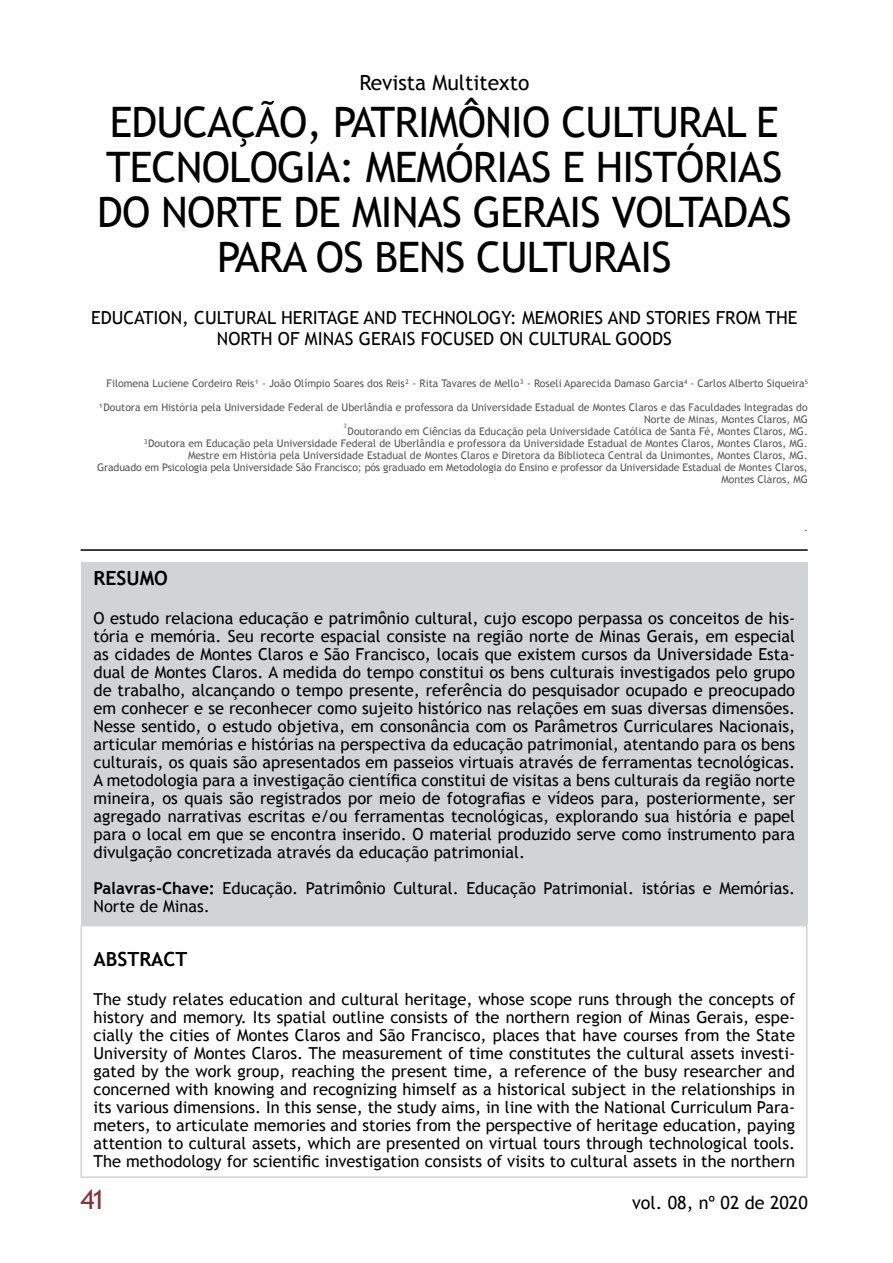
<style>
.page{position:relative;width:893px;height:1263px;background:#fff}
.page>*{position:absolute;margin:0;border:0;box-sizing:border-box;transform-origin:0 0}
.t1{font:42px/45px "Trebuchet MS";letter-spacing:-.02em;color:#000;text-align:center}
.t2{font:27px "Trebuchet MS";color:#873035}
.t3{font:21px "Trebuchet MS";color:#000}
.t4{font:700 19.5px "Trebuchet MS";color:#000}
.t5{font:18px/21.6px "Trebuchet MS";color:#000;text-align:center}
.t6{font:16.5px/18px "Trebuchet MS";color:#000;text-align:justify}
.t7{font:10.5px/12px "Trebuchet MS";color:#565659;text-align:right}
.t8{font:8.7px "Trebuchet MS";color:#565659}
.s1{font-weight:700}
</style>
<div class="page">
<div style="left:81px;top:925px;width:726px;height:253px;border:2px solid #d1d3d4"></div>
<div style="left:81px;top:562px;width:727px;height:363px;background:#d1d3d4"></div>
<hr style="left:81px;top:549px;width:727px;height:2px;background:#000">
<p class="t3" style="left:359px;top:70px;width:171px">Revista Multitexto</p>
<h1 class="t1" style="left:97px;top:100px;width:696px">EDUCAÇÃO, PATRIMÔNIO CULTURAL E<br>TECNOLOGIA: MEMÓRIAS E HISTÓRIAS<br>DO NORTE DE MINAS GERAIS VOLTADAS<br>PARA OS BENS CULTURAIS</h1>
<p class="t5" style="left:91px;top:307px;width:708px">EDUCATION, CULTURAL HERITAGE AND TECHNOLOGY: MEMORIES AND STORIES FROM THE<br>NORTH OF MINAS GERAIS FOCUSED ON CULTURAL GOODS</p>
<p class="t7" style="left:107px;top:377px;width:703px">Filomena Luciene Cordeiro Reis¹ - João Olímpio Soares dos Reis² - Rita Tavares de Mello³ - Roseli Aparecida Damaso Garcia<sup>4</sup> - Carlos Alberto Siqueira<sup>5</sup></p>
<p class="t7" style="left:99px;top:401px;width:711px">¹Doutora em História pela Universidade Federal de Uberlândia e professora da Universidade Estadual de Montes Claros e das Faculdades Integradas do<br>Norte de Minas, Montes Claros, MG</p>
<p class="t8" style="left:344px;top:422px;width:5px">²</p>
<p class="t7" style="left:97px;top:425px;width:712px">Doutorando em Ciências da Educação pela Universidade Católica de Santa Fé, Montes Claros, MG.<br>³Doutora em Educação pela Universidade Federal de Uberlândia e professora da Universidade Estadual de Montes Claros, Montes Claros, MG.<br>Mestre em História pela Universidade Estadual de Montes Claros e Diretora da Biblioteca Central da Unimontes, Montes Claros, MG.<br>Graduado em Psicologia pela Universidade São Francisco; pós graduado em Metodologia do Ensino e professor da Universidade Estadual de Montes Claros, Montes Claros, MG</p>
<p class="t7" style="left:804px;top:521px;width:5px">.</p>
<p class="t4" style="left:94px;top:566px;width:76px">RESUMO</p>
<p class="t6" style="left:94px;top:609px;width:703px">O estudo relaciona educação e patrimônio cultural, cujo escopo perpassa os conceitos de his&shy;tória e memória. Seu recorte espacial consiste na região norte de Minas Gerais, em especial as cidades de Montes Claros e São Francisco, locais que existem cursos da Universidade Esta&shy;dual de Montes Claros. A medida do tempo constitui os bens culturais investigados pelo grupo de trabalho, alcançando o tempo presente, referência do pesquisador ocupado e preocupado em conhecer e se reconhecer como sujeito histórico nas relações em suas diversas dimensões.<br>Nesse sentido, o estudo objetiva, em consonância com os Parâmetros Curriculares Nacionais, articular memórias e histórias na perspectiva da educação patrimonial, atentando para os bens culturais, os quais são apresentados em passeios virtuais através de ferramentas tecnológicas.<br>A metodologia para a investigação científica constitui de visitas a bens culturais da região norte mineira, os quais são registrados por meio de fotografias e vídeos para, posteriormente, ser agregado narrativas escritas e/ou ferramentas tecnológicas, explorando sua história e papel para o local em que se encontra inserido. O material produzido serve como instrumento para divulgação concretizada através da educação patrimonial.</p>
<p class="t6" style="left:94px;top:879px;width:703px"><span class="s1">Palavras-Chave:</span> Educação. Patrimônio Cultural. Educação Patrimonial. istórias e Memórias.<br>Norte de Minas.</p>
<p class="t4" style="left:94px;top:947px;width:95px">ABSTRACT</p>
<p class="t6" style="left:94px;top:990px;width:703px">The study relates education and cultural heritage, whose scope runs through the concepts of history and memory. Its spatial outline consists of the northern region of Minas Gerais, espe&shy;cially the cities of Montes Claros and São Francisco, places that have courses from the State University of Montes Claros. The measurement of time constitutes the cultural assets investi&shy;gated by the work group, reaching the present time, a reference of the busy researcher and concerned with knowing and recognizing himself as a historical subject in the relationships in its various dimensions. In this sense, the study aims, in line with the National Curriculum Para&shy;meters, to articulate memories and stories from the perspective of heritage education, paying attention to cultural assets, which are presented on virtual tours through technological tools.<br>The methodology for scientific investigation consists of visits to cultural assets in the northern</p>
<h2 class="t2" style="left:81px;top:1183px;width:26px">41</h2>
<p class="t5" style="left:632px;top:1192px;width:177px">vol. 08, nº 02 de 2020</p>
</div>
